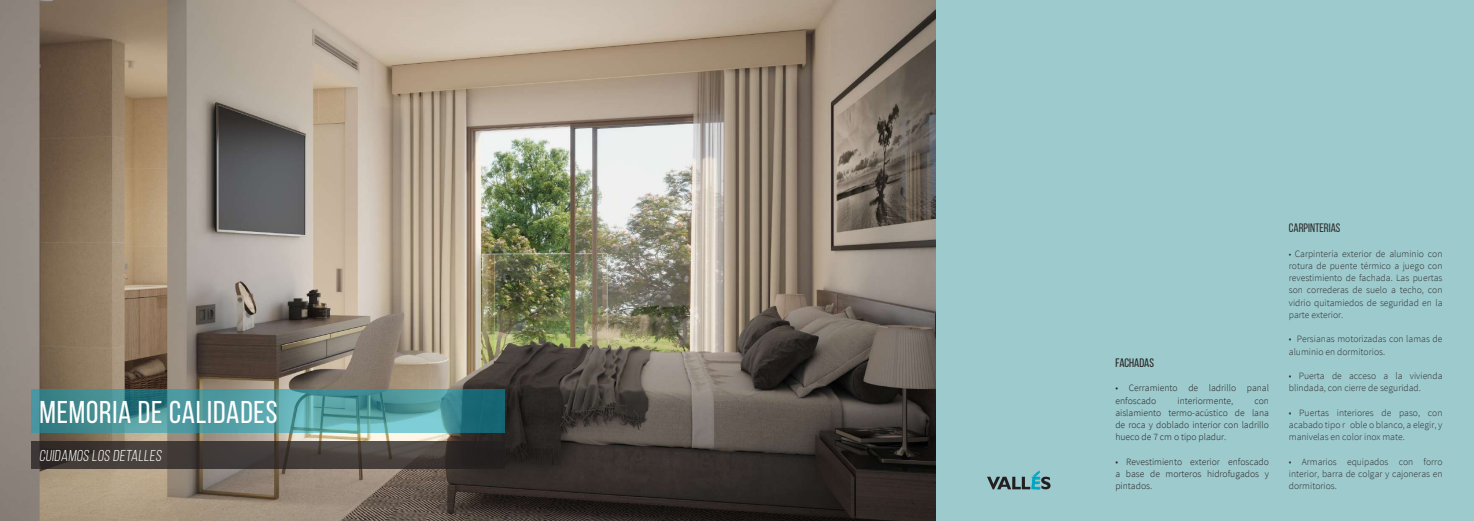
<style>
.page{position:relative;width:1474px;height:521px;background:#fff}
.page>*{position:absolute;margin:0;border:0;box-sizing:border-box;transform-origin:0 0}
.t1{font:31.5px "Bebas Neue";letter-spacing:.025em;color:#fff}
.t2{font:15.75px "Bebas Neue";color:#fff}
.t3{font:12.25px "Bebas Neue";color:#231f20}
.t4{font:300 9.62px/12.2px "Source Sans Pro";color:#231f20;text-align:justify}
.s1{font-size:8.75px}
</style>
<div class="page">
<img style="left:0;top:0;width:936px;height:521px">
<div style="left:936px;top:0;width:537px;height:521px;background:#9dcacd"></div>
<svg style="left:31px;top:441px;width:474px;height:28px;background:#3f3936"></svg>
<svg style="left:31px;top:389px;width:474px;height:44px;background:#499399"></svg>
<svg style="left:987px;top:470px;width:63px;height:20px"></svg>
<h1 class="t1" style="left:39px;top:395px;width:239px">MEMORIA DE CALIDADES</h1>
<h2 class="t2" style="left:39px;top:447px;width:125px">CUIDAMOS LOS DETALLES</h2>
<p class="t3" style="left:1115px;top:356px;width:40px">FACHADAS</p>
<p class="t4" style="left:1115px;top:382px;width:155px">• Cerramiento de ladrillo panal enfoscado</p>
<p class="t4" style="left:1177px;top:394px;width:57px">interiormente,</p>
<p class="t4" style="left:1115px;top:394px;width:155px;text-indent:139px">con aislamiento termo-acústico de lana de roca y doblado interior con ladrillo hueco de 7 cm o tipo pladur.</p>
<p class="t4" style="left:1115px;top:456px;width:155px">• Revestimiento exterior enfoscado a base de morteros hidrofugados y pintados.</p>
<p class="t3" style="left:1288px;top:221px;width:53px">CARPINTERIAS</p>
<p class="t4" style="left:1288px;top:247px;width:155px"><span class="s1">•</span> Carpintería exterior de aluminio con rotura de puente térmico a juego con revestimiento de fachada. Las puertas son correderas de suelo a techo, con vidrio quitamiedos de seguridad en la parte exterior.</p>
<p class="t4" style="left:1288px;top:333px;width:155px">• Persianas motorizadas con lamas de aluminio en dormitorios.</p>
<p class="t4" style="left:1288px;top:370px;width:155px">• Puerta de acceso a la vivienda blindada, con cierre de seguridad.</p>
<p class="t4" style="left:1288px;top:407px;width:155px">• Puertas interiores de paso, con acabado tipo r oble o blanco, a elegir, y manivelas en color inox mate.</p>
<p class="t4" style="left:1288px;top:456px;width:155px">• Armarios equipados con forro interior, barra de colgar y cajoneras en dormitorios.</p>
</div>
